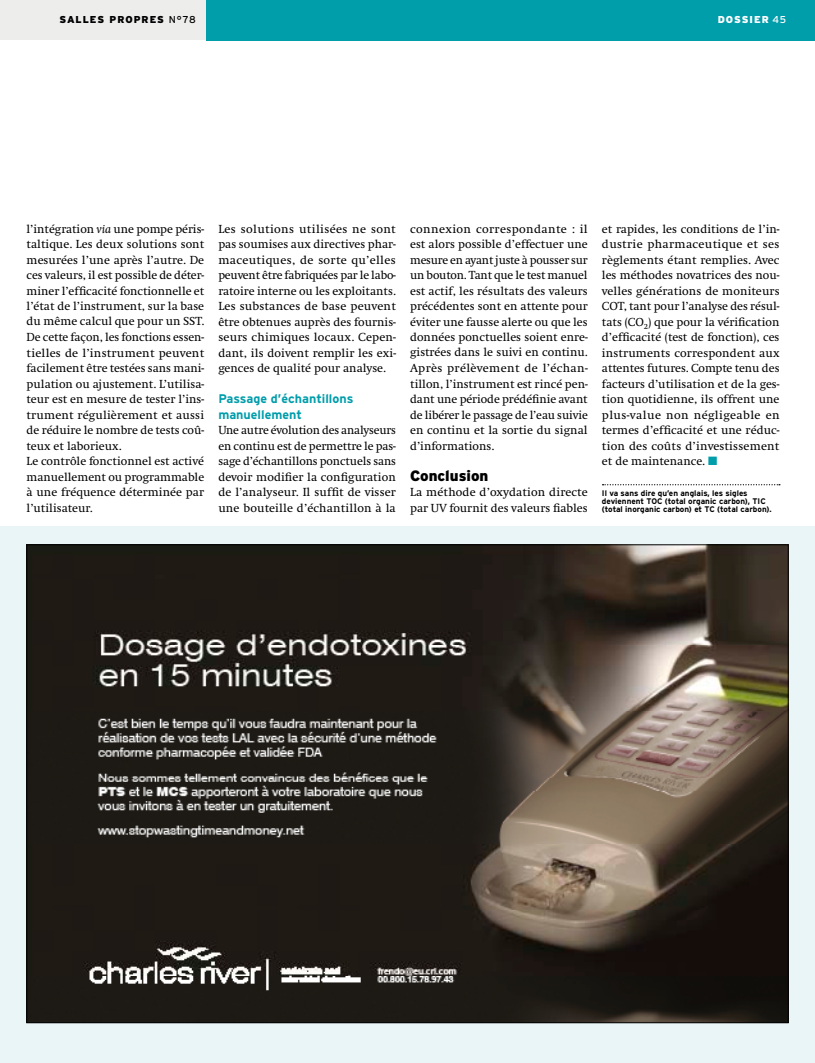
<style>
.page{position:relative;width:815px;height:1063px;background:#fff}
.page>*{position:absolute;margin:0;border:0;box-sizing:border-box;transform-origin:0 0}
.t1{font:900 15px "Interstate";color:#000}
.t2{font:700 12.5px/15.5px "Interstate";color:#009dab}
.t3{font:12.12px/15.5px "Swift EF";color:#000;text-align:justify}
.t4{font:900 10px "Interstate";color:#000}
.t5{font:900 10px "Interstate";color:#fff}
.t6{font:700 8.12px/7.8px "Interstate";color:#000}
.s1{font-weight:400}
.s2{font-style:italic}
.s3{color:#009dab}
</style>
<div class="page">
<div style="left:0;top:0;width:206px;height:40px;background:#ededec"></div>
<div style="left:206px;top:0;width:609px;height:40px;background:#009dab"></div>
<div style="left:0;top:527px;width:815px;height:536px;background:#eaf5f7"></div>
<img style="left:29px;top:547px;width:757px;height:474px">
<svg style="left:603px;top:484px;width:177px;height:1px"></svg>
<p class="t4" style="left:59px;top:14px;width:138px">SALLES PROPRES <span class="s1">n°78</span></p>
<p class="t5" style="left:718px;top:14px;width:70px">DOSSIER <span class="s1">45</span></p>
<p class="t3" style="left:27px;top:221px;width:179px;text-align:left">l’intégration <span class="s2">via</span> une pompe péris&shy;taltique. Les deux solutions sont mesurées l’une après l’autre. De ces valeurs, il est possible de déter&shy;miner l’efficacité fonctionnelle et l’état de l’instrument, sur la base du même calcul que pour un SST.<br>De cette façon, les fonctions essen&shy;tielles de l’instrument peuvent facilement être testées sans mani&shy;pulation ou ajustement. L’utilisa&shy;teur est en mesure de tester l’ins&shy;trument régulièrement et aussi de réduire le nombre de tests coû&shy;teux et laborieux.<br>Le contrôle fonctionnel est activé manuellement ou programmable à une fréquence déterminée par l’utilisateur.</p>
<p class="t3" style="left:410px;top:221px;width:179px">connexion correspondante : il est alors possible d’effectuer une mesure en ayant juste à pousser sur un bouton. Tant que le test manuel est actif, les résultats des valeurs précédentes sont en attente pour éviter une fausse alerte ou que les données ponctuelles soient enre&shy;gistrées dans le suivi en continu.<br>Après prélèvement de l’échan&shy;tillon, l’instrument est rincé pen&shy;dant une période prédéfinie avant de libérer le passage de l’eau suivie en continu et la sortie du signal d’informations.</p>
<p class="t3" style="left:218px;top:221px;width:179px">Les solutions utilisées ne sont pas soumises aux directives phar&shy;maceutiques, de sorte qu’elles peuvent être fabriquées par le labo&shy;ratoire interne ou les exploitants.<br>Les substances de base peuvent être obtenues auprès des fournis&shy;seurs chimiques locaux. Cepen&shy;dant, ils doivent remplir les exi&shy;gences de qualité pour analyse.</p>
<p class="t2" style="left:218px;top:391px;width:137px">Passage d’échantillons manuellement</p>
<p class="t3" style="left:218px;top:423px;width:179px">Une autre évolution des analyseurs en continu est de permettre le pas&shy;sage d’échantillons ponctuels sans devoir modifier la configuration de l’analyseur. Il suffit de visser une bouteille d’échantillon à la</p>
<p class="t1" style="left:410px;top:467px;width:80px">CONCLUSION</p>
<p class="t3" style="left:410px;top:485px;width:179px">La méthode d’oxydation directe par UV fournit des valeurs fiables</p>
<p class="t3" style="left:602px;top:221px;width:179px">et rapides, les conditions de l’in&shy;dustrie pharmaceutique et ses règlements étant remplies. Avec les méthodes novatrices des nou&shy;velles générations de moniteurs COT, tant pour l’analyse des résul&shy;tats (CO<sub>2</sub>) que pour la vérification d’efficacité (test de fonction), ces instruments correspondent aux attentes futures. Compte tenu des facteurs d’utilisation et de la ges&shy;tion quotidienne, ils offrent une plus-value non négligeable en termes d’efficacité et une réduc&shy;tion des coûts d’investissement et de maintenance. <span class="s3">■</span></p>
<p class="t6" style="left:602px;top:489px;width:171px">Il va sans dire qu’en anglais, les sigles deviennent TOC (total organic carbon), Ti C (total inorganic carbon) et TC (total carbon).</p>
</div>
